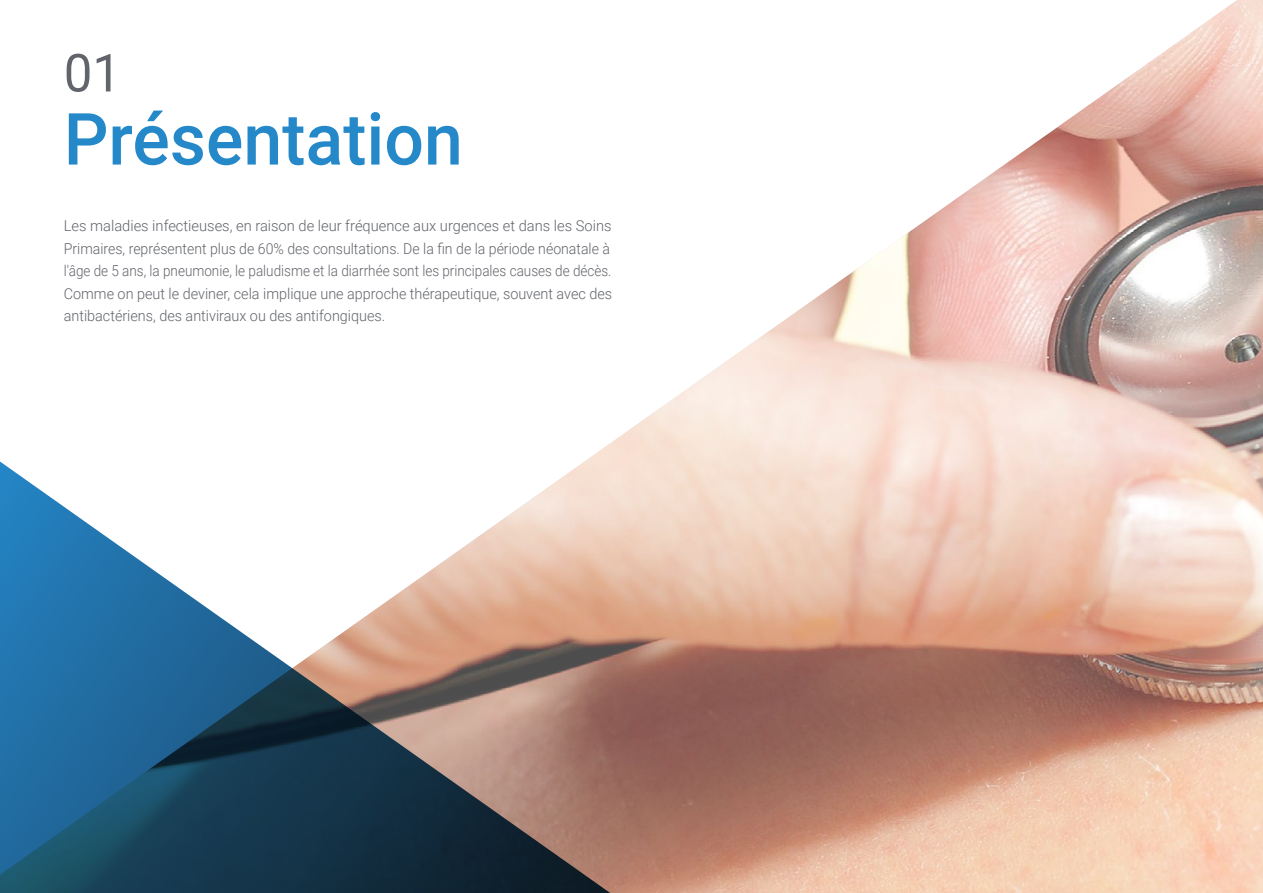
<style>
.page{position:relative;width:1263px;height:893px;background:#fff}
.page>*{position:absolute;margin:0;border:0;box-sizing:border-box;transform-origin:0 0}
.t1{font:500 72px "Roboto";color:#2488c9}
.t2{font:52.5px "Roboto";color:#61646a}
.t3{font:300 15px/22.5px "Roboto";color:#61646a}
</style>
<div class="page">
<img style="left:607px;top:0;width:656px;height:893px">
<svg style="left:0;top:446px;width:640px;height:447px"></svg>
<h2 class="t2" style="left:64px;top:36px;width:59px">01</h2>
<h1 class="t1" style="left:64px;top:89px;width:401px">Présentation</h1>
<p class="t3" style="left:64px;top:214px;width:550px">Les maladies infectieuses, en raison de leur fréquence aux urgences et dans les Soins Primaires, représentent plus de 60% des consultations. De la fin de la période néonatale à l'âge de 5 ans, la pneumonie, le paludisme et la diarrhée sont les principales causes de décès.<br>Comme on peut le deviner, cela implique une approche thérapeutique, souvent avec des antibactériens, des antiviraux ou des antifongiques.</p>
</div>
